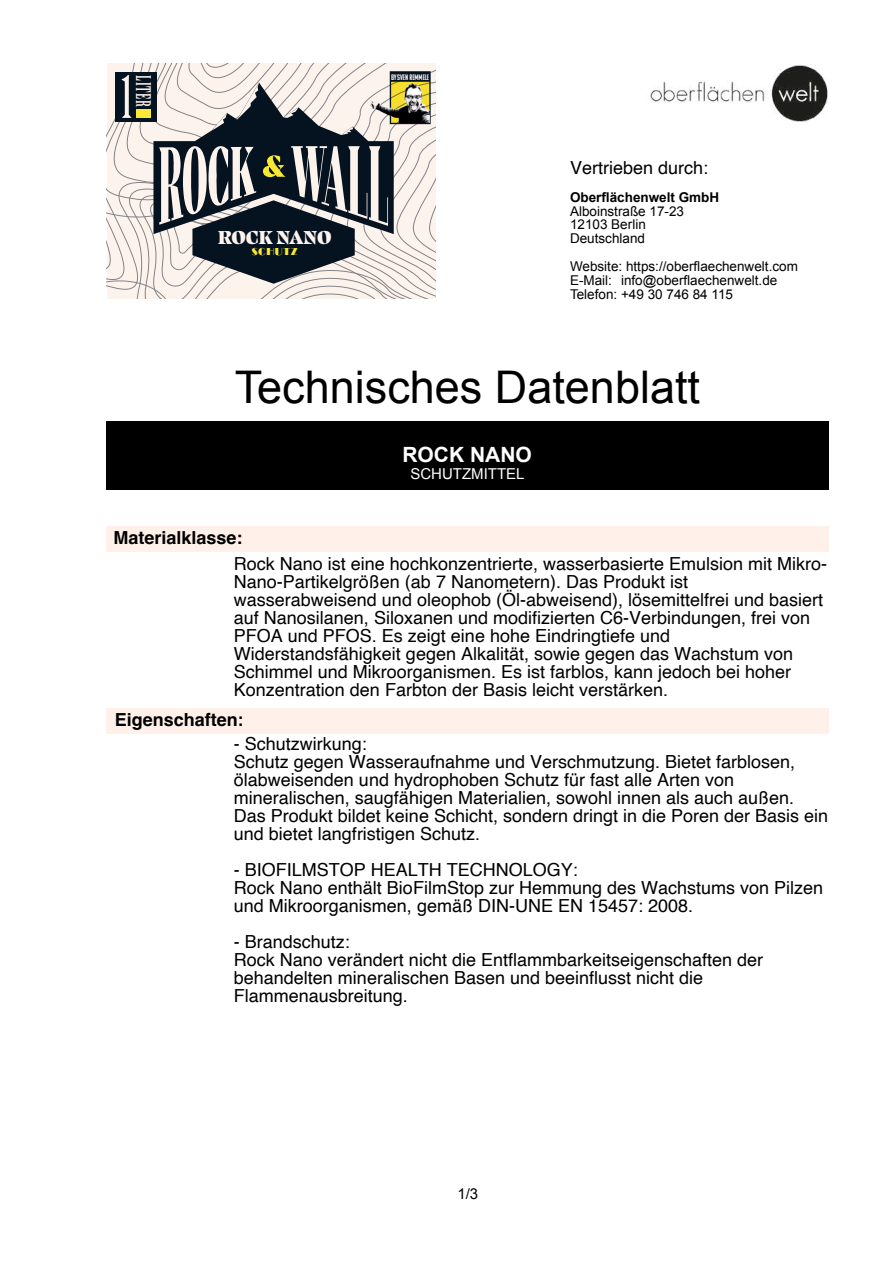
<style>
.page{position:relative;width:893px;height:1263px;background:#fff}
.page>*{position:absolute;margin:0;border:0;box-sizing:border-box;transform-origin:0 0}
.t1{font:57.15px "Birch Std";color:#fdf3ed}
.t2{font:45px "Arial";color:#000}
.t3{font:900 21.6px "Swear Display";color:#fdf3ed}
.t4{font:700 21px "Arial";color:#fff}
.t5{font:19.65px "Birch Std";letter-spacing:.035em;color:#fdf3ed}
.t6{font:18px/18px "Helvetica";color:#000}
.t7{font:700 18px "Helvetica";color:#000}
.t8{font:15px "Arial";color:#fff}
.t9{font:15px "Arial";color:#000}
.t10{font:13.5px/14px "Arial";color:#000}
.t11{font:700 13.5px "Arial";color:#000}
.t12{font:9.9px "LTC Broadway";color:#f7e932}
.t13{font:7.95px "Komu A";color:#fdf3ed}
.s1{font-family:"Arial"}
</style>
<div class="page">
<div style="left:106px;top:421px;width:723px;height:68px;background:#000"></div>
<div style="left:106px;top:708px;width:723px;height:26px;background:#fff1e9"></div>
<div style="left:106px;top:526px;width:723px;height:25px;background:#fff1e9"></div>
<svg style="left:107px;top:64px;width:328px;height:235px;background:#9d9c9d"></svg>
<img style="left:370px;top:83px;width:59px;height:40px">
<img style="left:650px;top:65px;width:178px;height:57px">
<h1 class="t1" style="left:121px;top:65px;width:12px">1</h1>
<p class="t5" style="left:154px;top:75px;width:33px;rotate:90deg">LITER</p>
<p class="t13" style="left:391px;top:73px;width:39px">BYSVEN REMMELE</p>
<p class="t3" style="left:218px;top:222px;width:115px">ROCK NANO</p>
<p class="t12" style="left:252px;top:246px;width:48px">SCHUTZ</p>
<p class="t6" style="left:570px;top:160px;width:140px">Vertrieben durch:</p>
<p class="t11" style="left:570px;top:192px;width:151px">Oberflächenwelt GmbH</p>
<p class="t10" style="left:570px;top:205px;width:116px">Alboinstraße 17-23<br>12103 Berlin<br>Deutschland</p>
<p class="t10" style="left:570px;top:261px;width:229px">Website: https://oberflaechenwelt.com<br>E-Mail: info@oberflaechenwelt.de<br>Telefon: +49 30 746 84 115</p>
<h2 class="t2" style="left:235px;top:370px;width:467px">Technisches Datenblatt</h2>
<p class="t7" style="left:113px;top:530px;width:131px">Materialklasse:</p>
<p class="t4" style="left:402px;top:447px;width:131px">ROCK NANO</p>
<p class="t8" style="left:410px;top:468px;width:116px">SCHUTZMITTEL</p>
<p class="t6" style="left:234px;top:555px;width:595px">Rock Nano ist eine hochkonzentrierte, wasserbasierte Emulsion mit Mikro-Nano-Partikelgrößen (ab 7 Nanometern). Das Produkt ist wasserabweisend und oleophob (Öl-abweisend), lösemittelfrei und basiert auf Nanosilanen, Siloxanen und modifizierten C6-Verbindungen, frei von PFOA und PFOS. Es zeigt eine hohe Eindringtiefe und Widerstandsfähigkeit gegen Alkalität, sowie gegen das Wachstum von Schimmel und Mikroorganismen. Es ist farblos, kann jedoch bei hoher Konzentration den Farbton der Basis leicht verstärken.</p>
<p class="t7" style="left:115px;top:713px;width:131px">Eigenschaften<span class="s1">:</span></p>
<p class="t6" style="left:234px;top:735px;width:596px">- Schutzwirkung:<br>Schutz gegen Wasseraufnahme und Verschmutzung. Bietet farblosen, ölabweisenden und hydrophoben Schutz für fast alle Arten von mineralischen, saugfähigen Materialien, sowohl innen als auch außen.<br>Das Produkt bildet keine Schicht, sondern dringt in die Poren der Basis ein und bietet langfristigen Schutz.</p>
<p class="t6" style="left:234px;top:861px;width:591px">- BIOFILMSTOP HEALTH TECHNOLOGY:<br>Rock Nano enthält BioFilmStop zur Hemmung des Wachstums von Pilzen und Mikroorganismen, gemäß DIN-UNE EN 15457: 2008.</p>
<p class="t6" style="left:234px;top:933px;width:531px">- Brandschutz:<br>Rock Nano verändert nicht die Entflammbarkeitseigenschaften der behandelten mineralischen Basen und beeinflusst nicht die Flammenausbreitung.</p>
<p class="t9" style="left:457px;top:1188px;width:22px">1/3</p>
</div>
